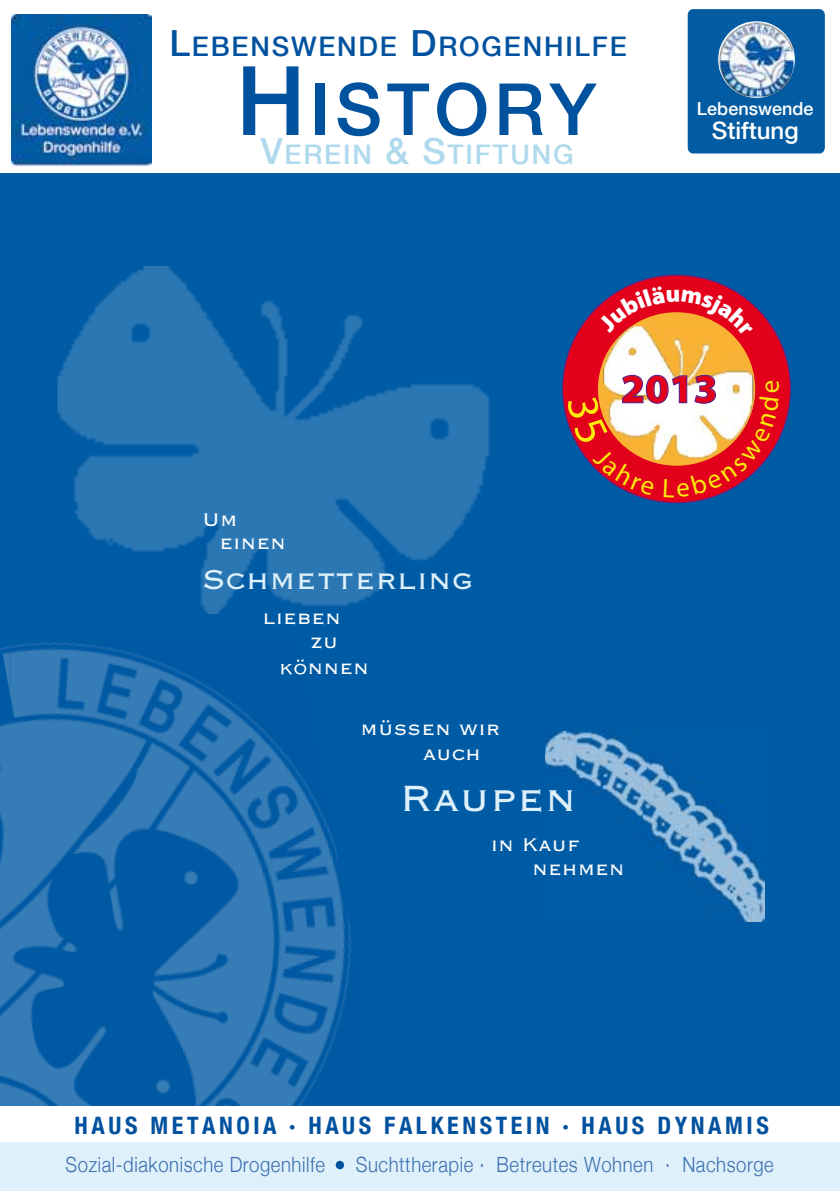
<style>
.page{position:relative;width:840px;height:1191px;background:#fff}
.page>*{position:absolute;margin:0;border:0;box-sizing:border-box;transform-origin:0 0}
.t1{font:500 72px "Helvetica Neue";letter-spacing:.065em;color:#00519e}
.t2{font:48px "Copperplate Gothic BT";color:#def1fb}
.t3{font:900 41.2px "Myriad Pro";color:#e2001a}
.t4{font:36px "Copperplate Gothic BT";color:#def1fb}
.t5{font:500 27px "Helvetica Neue";letter-spacing:.065em;color:#00519e}
.t6{font:500 27px "Helvetica Neue";letter-spacing:.065em;color:#afd9ed}
.t7{font:24px/23px "Copperplate Gothic BT";color:#fff}
.t8{font:700 condensed 24px "Helvetica Neue";letter-spacing:.15em;color:#00519e}
.t9{font:500 24px "Helvetica Neue";color:#fff}
.t10{font:300 21px "Helvetica Neue";letter-spacing:.03em;color:#3b6cae;scale:.88 1}
.t11{font:500 18px "Helvetica Neue";color:#fff}
.s1{font-size:36px}
.s2{font-size:96px}
</style>
<div class="page">
<div style="left:0;top:174px;width:839px;height:932px;background:#005ba5"></div>
<div style="left:0;top:1142px;width:839px;height:49px;background:#def1fb"></div>
<div style="left:687px;top:9px;width:137px;height:144px;background:#035ca2;border-radius:6px"></div>
<img style="left:719px;top:23px;width:74px;height:73px">
<img style="left:57px;top:267px;width:433px;height:346px">
<img style="left:545px;top:731px;width:219px;height:190px">
<img style="left:0;top:642px;width:351px;height:464px">
<img style="left:0;top:646px;width:10px;height:40px">
<img style="left:281px;top:659px;width:24px;height:16px">
<svg style="left:562px;top:274px;width:228px;height:229px"></svg>
<img style="left:603px;top:326px;width:151px;height:48px">
<svg style="left:335px;top:1160px;width:9px;height:9px"></svg>
<img style="left:11px;top:15px;width:140px;height:152px">
<svg style="left:597px;top:286px;width:155px;height:50px"></svg>
<svg style="left:566px;top:374px;width:212px;height:123px"></svg>
<p class="t5" style="left:169px;top:30px;width:458px"><span class="s1">L</span>EBENSWENDE <span class="s1">D</span>ROGENHILFE</p>
<h1 class="t1" style="left:236px;top:66px;width:361px"><span class="s2">H</span>ISTORY</h1>
<p class="t6" style="left:260px;top:138px;width:314px"><span class="s1">V</span>EREIN <span class="s1">&amp; S</span>TIFTUNG</p>
<p class="t11" style="left:696px;top:97px;width:118px">Lebenswende</p>
<p class="t9" style="left:711px;top:116px;width:88px">Stiftung</p>
<p class="t7" style="left:219px;top:507px;width:68px;text-indent:-17px">Um einen</p>
<h3 class="t4" style="left:202px;top:560px;width:272px">Schmetterling</h3>
<p class="t7" style="left:262px;top:606px;width:80px;text-align:right">lieben zu</p>
<p class="t7" style="left:278px;top:656px;width:92px">können</p>
<h3 class="t3" style="left:620px;top:365px;width:98px">2013</h3>
<p class="t7" style="left:422px;top:716px;width:79px;line-height:25px;text-indent:-62px">müssen wir auch</p>
<h2 class="t2" style="left:399px;top:773px;width:178px">Raupen</h2>
<p class="t7" style="left:532px;top:832px;width:94px;line-height:24px;text-indent:-41px">in Kauf nehmen</p>
<p class="t8" style="left:75px;top:1110px;width:695px">HAUS METANOIA · HAUS FALKENSTEIN · HAUS DYNAMIS</p>
<p class="t10" style="left:66px;top:1152px;width:805px">Sozial-diakonische Drogenhilfe · Suchttherapie · Betreutes Wohnen · Nachsorge</p>
</div>
